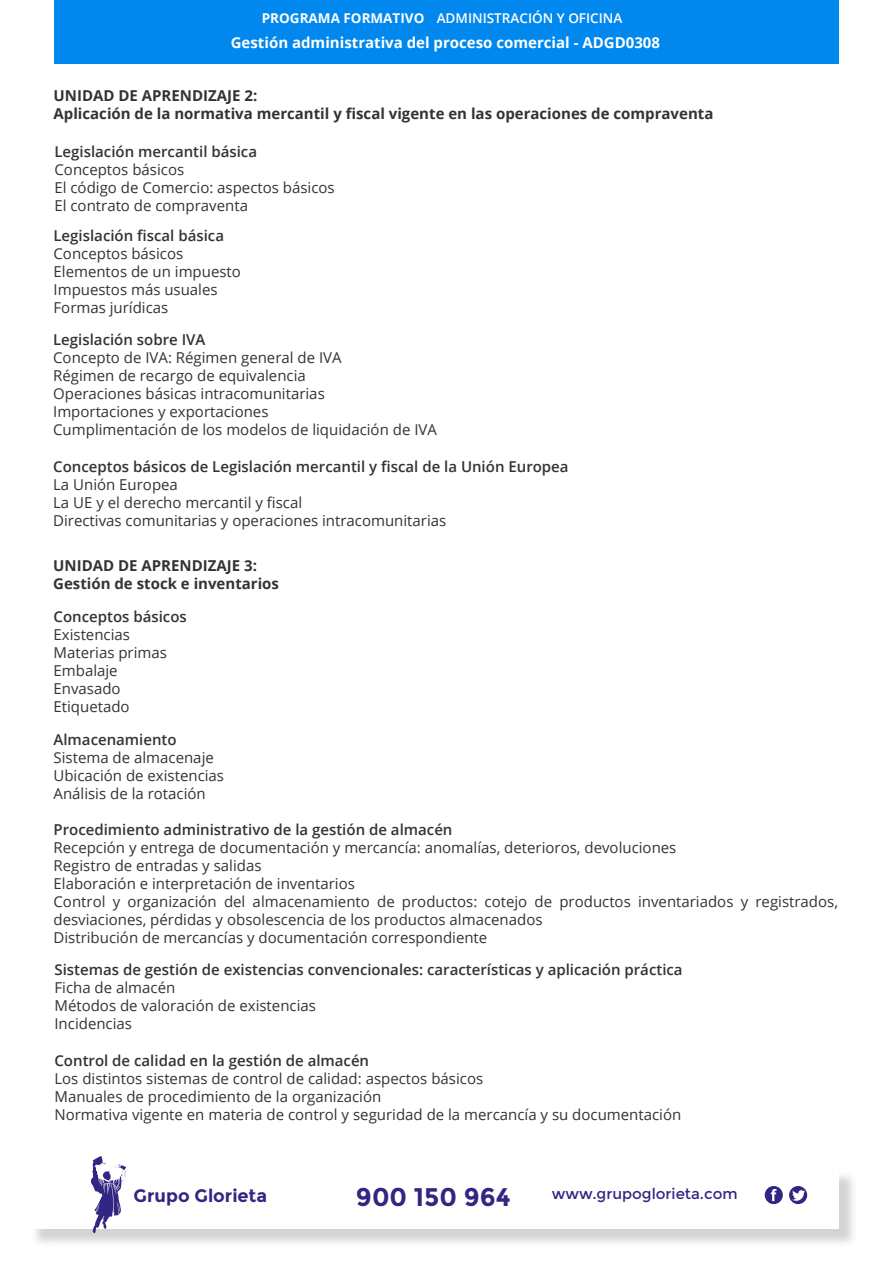
<style>
.page{position:relative;width:893px;height:1263px;background:#fff}
.page>*{position:absolute;margin:0;border:0;box-sizing:border-box;transform-origin:0 0}
.t1{font:700 25.5px "Montserrat";color:#312783}
.t2{font:700 18px "Montserrat";color:#312783}
.t3{font:15px/18px "Open Sans";color:#333}
.t4{font:600 15px "Open Sans";color:#333}
.t5{font:700 15px "Open Sans";color:#333}
.t6{font:700 15px "Open Sans";color:#fff}
.t7{font:15px "Montserrat";color:#312783}
.t8{font:600 13.5px "Open Sans";color:#fff}
.t9{font:700 13.5px "Open Sans";color:#fff}
</style>
<div class="page">
<div style="left:54px;top:0;width:784px;height:64px;background:#08e"></div>
<div style="left:30px;top:1170px;width:828px;height:78px;background:#231f20;opacity:.2"></div>
<div style="left:28px;top:1167px;width:811px;height:62px;background:#fff"></div>
<svg style="left:91px;top:1156px;width:35px;height:77px"></svg>
<div style="left:765px;top:1186px;width:18px;height:18px;background:#312783;border-radius:50%"></div>
<svg style="left:771px;top:1189px;width:6px;height:12px"></svg>
<div style="left:789px;top:1186px;width:18px;height:18px;background:#312783;border-radius:50%"></div>
<svg style="left:792px;top:1190px;width:13px;height:11px"></svg>
<p class="t9" style="left:262px;top:9px;width:164px">PROGRAMA FORMATIVO</p>
<p class="t8" style="left:437px;top:9px;width:187px">ADMINISTRACIÓN Y OFICINA</p>
<p class="t6" style="left:231px;top:32px;width:431px">Gestión administrativa del proceso comercial - ADGD0308</p>
<p class="t5" style="left:54px;top:85px;width:205px">UNIDAD DE APRENDIZAJE 2:</p>
<p class="t5" style="left:54px;top:103px;width:661px">Aplicación de la normativa mercantil y fiscal vigente en las operaciones de compraventa</p>
<p class="t4" style="left:54px;top:142px;width:204px">Legislación mercantil básica</p>
<p class="t3" style="left:54px;top:161px;width:131px">Conceptos básicos</p>
<p class="t3" style="left:54px;top:179px;width:282px">El código de Comercio: aspectos básicos</p>
<p class="t3" style="left:54px;top:197px;width:195px">El contrato de compraventa</p>
<p class="t4" style="left:54px;top:225px;width:172px">Legislación fiscal básica</p>
<p class="t3" style="left:54px;top:244px;width:131px">Conceptos básicos</p>
<p class="t3" style="left:54px;top:262px;width:189px">Elementos de un impuesto</p>
<p class="t3" style="left:54px;top:280px;width:166px">Impuestos más usuales</p>
<p class="t3" style="left:54px;top:298px;width:116px">Formas jurídicas</p>
<p class="t4" style="left:53px;top:330px;width:154px">Legislación sobre IVA</p>
<p class="t3" style="left:53px;top:348px;width:290px">Concepto de IVA: Régimen general de IVA</p>
<p class="t3" style="left:53px;top:366px;width:254px">Régimen de recargo de equivalencia</p>
<p class="t3" style="left:53px;top:384px;width:273px">Operaciones básicas intracomunitarias</p>
<p class="t3" style="left:53px;top:402px;width:217px">Importaciones y exportaciones</p>
<p class="t3" style="left:53px;top:420px;width:385px">Cumplimentación de los modelos de liquidación de IVA</p>
<p class="t4" style="left:53px;top:456px;width:517px">Conceptos básicos de Legislación mercantil y fiscal de la Unión Europea</p>
<p class="t3" style="left:53px;top:475px;width:126px">La Unión Europea</p>
<p class="t3" style="left:53px;top:493px;width:250px">La UE y el derecho mercantil y fiscal</p>
<p class="t3" style="left:53px;top:511px;width:395px">Directivas comunitarias y operaciones intracomunitarias</p>
<p class="t5" style="left:53px;top:555px;width:205px">UNIDAD DE APRENDIZAJE 3:</p>
<p class="t5" style="left:53px;top:573px;width:227px">Gestión de stock e inventarios</p>
<p class="t4" style="left:54px;top:607px;width:135px">Conceptos básicos</p>
<p class="t3" style="left:54px;top:626px;width:78px">Existencias</p>
<p class="t3" style="left:54px;top:644px;width:115px">Materias primas</p>
<p class="t3" style="left:54px;top:662px;width:66px">Embalaje</p>
<p class="t3" style="left:54px;top:680px;width:69px">Envasado</p>
<p class="t3" style="left:54px;top:698px;width:78px">Etiquetado</p>
<p class="t4" style="left:54px;top:729px;width:125px">Almacenamiento</p>
<p class="t3" style="left:54px;top:748px;width:162px">Sistema de almacenaje</p>
<p class="t3" style="left:54px;top:766px;width:172px">Ubicación de existencias</p>
<p class="t3" style="left:54px;top:784px;width:154px">Análisis de la rotación</p>
<p class="t4" style="left:54px;top:820px;width:400px">Procedimiento administrativo de la gestión de almacén</p>
<p class="t3" style="left:54px;top:838px;width:624px">Recepción y entrega de documentación y mercancía: anomalías, deterioros, devoluciones</p>
<p class="t3" style="left:54px;top:856px;width:209px">Registro de entradas y salidas</p>
<p class="t3" style="left:54px;top:874px;width:303px">Elaboración e interpretación de inventarios</p>
<p class="t3" style="left:54px;top:892px;width:786px">Control y organización del almacenamiento de productos: cotejo de productos inventariados y registrados, desviaciones, pérdidas y obsolescencia de los productos almacenados</p>
<p class="t3" style="left:54px;top:928px;width:435px">Distribución de mercancías y documentación correspondiente</p>
<p class="t4" style="left:54px;top:960px;width:630px">Sistemas de gestión de existencias convencionales: características y aplicación práctica</p>
<p class="t3" style="left:54px;top:978px;width:122px">Ficha de almacén</p>
<p class="t3" style="left:54px;top:996px;width:263px">Métodos de valoración de existencias</p>
<p class="t3" style="left:54px;top:1014px;width:79px">Incidencias</p>
<p class="t4" style="left:54px;top:1050px;width:316px">Control de calidad en la gestión de almacén</p>
<p class="t3" style="left:54px;top:1069px;width:430px">Los distintos sistemas de control de calidad: aspectos básicos</p>
<p class="t3" style="left:54px;top:1087px;width:328px">Manuales de procedimiento de la organización</p>
<p class="t3" style="left:54px;top:1105px;width:628px">Normativa vigente en materia de control y seguridad de la mercancía y su documentación</p>
<p class="t2" style="left:134px;top:1185px;width:135px">Grupo Glorieta</p>
<p class="t1" style="left:356px;top:1181px;width:156px">900 150 964</p>
<p class="t7" style="left:552px;top:1185px;width:187px">www.grupoglorieta.com</p>
</div>
